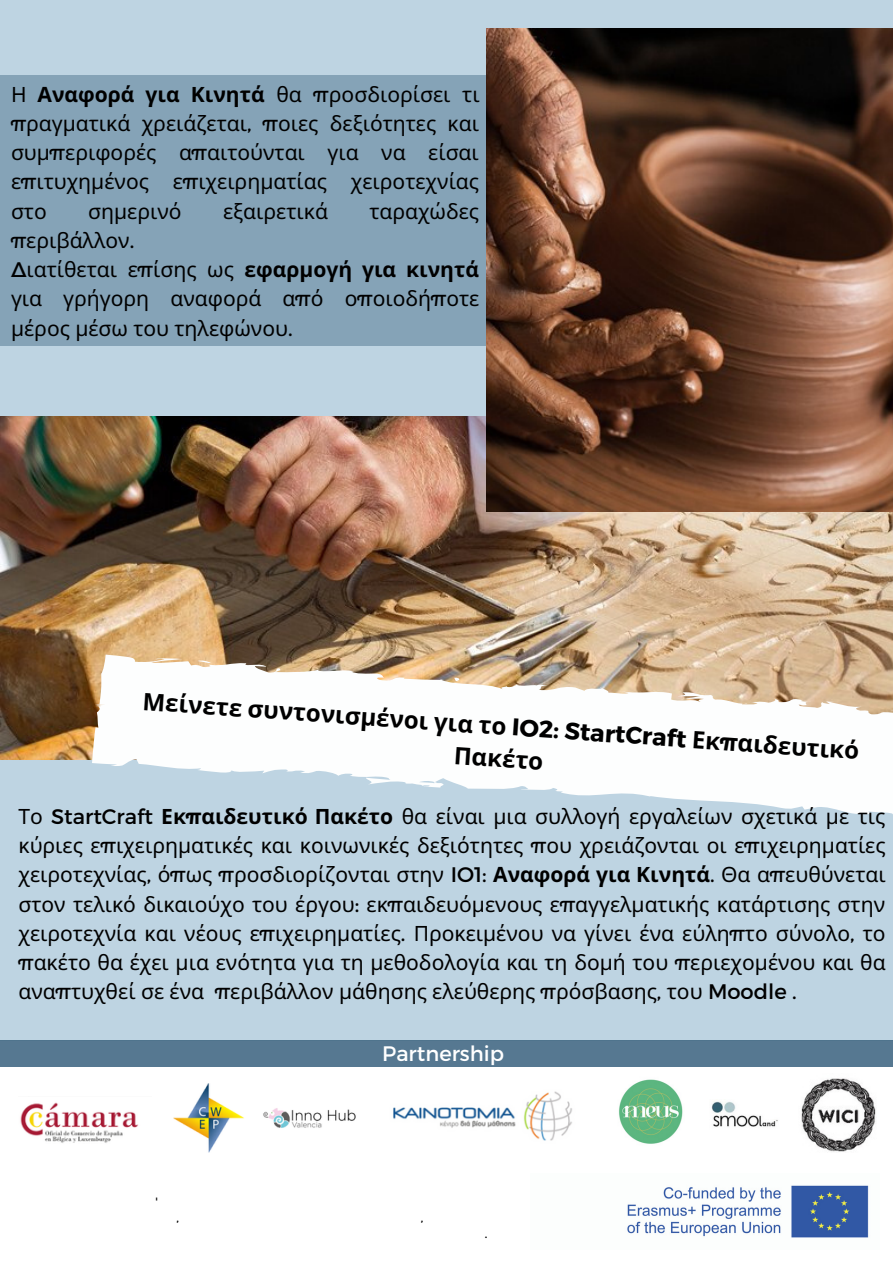
<style>
.page{position:relative;width:893px;height:1264px;background:#fff}
.page>*{position:absolute;margin:0;border:0;box-sizing:border-box;transform-origin:0 0}
.t1{font:700 24px/32.5px "Noto Sans";color:#000;text-align:center}
.t2{font:21px/29.2px "Noto Sans";color:#000;text-align:justify}
.t3{font:21px "Montserrat";color:#fff}
.t4{font:12px "Montserrat";color:#000}
.s1{font-weight:700}
.s2{font-family:"Montserrat"}
.s3{font-family:"Montserrat";font-weight:700}
</style>
<div class="page">
<div style="left:0;top:0;width:892px;height:1040px;background:#bed4e2"></div>
<div style="left:0;top:75px;width:892px;height:271px;background:#85a3b7"></div>
<img style="left:0;top:416px;width:892px;height:343px">
<svg style="left:94px;top:654px;width:798px;height:161px;fill:#fdfefe"></svg>
<img style="left:486px;top:28px;width:406px;height:483px">
<img style="left:173px;top:1083px;width:71px;height:69px">
<img style="left:801px;top:1078px;width:75px;height:74px">
<img style="left:619px;top:1079px;width:64px;height:65px">
<img style="left:263px;top:1108px;width:93px;height:20px">
<img style="left:20px;top:1102px;width:118px;height:41px">
<img style="left:393px;top:1091px;width:179px;height:50px">
<div style="left:0;top:1040px;width:892px;height:26px;background:#567891"></div>
<img style="left:711px;top:1101px;width:67px;height:26px">
<img style="left:627px;top:1185px;width:242px;height:53px">
<p class="t2" style="left:11px;top:79px;width:470px">Η <span class="s1">Αναφορά για Κινητά</span> θα <span class="s2">π</span>ροσδιορίσει τι <span class="s2">π</span>ραγματικά χρειάζεται<span class="s2">, π</span>οιες δεξιότητες και συμ<span class="s2">π</span>εριφορές α<span class="s2">π</span>αιτούνται για να είσαι ε<span class="s2">π</span>ιτυχημένος ε<span class="s2">π</span>ιχειρηματίας χειροτεχνίας στο</p>
<p class="t2" style="left:88px;top:196px;width:95px">σημερινό</p>
<p class="t2" style="left:223px;top:196px;width:106px">εξαιρετικά</p>
<p class="t2" style="left:369px;top:196px;width:111px">ταραχώδες</p>
<p class="t2" style="left:11px;top:225px;width:470px;text-align:left"><span class="s2">π</span>εριβάλλον<span class="s2">.<br>Δ</span>ιατίθεται ε<span class="s2">π</span>ίσης ως <span class="s1">εφαρμογή για κινητά </span>για γρήγορη αναφορά α<span class="s2">π</span>ό ο<span class="s2">π</span>οιοδή<span class="s2">π</span>οτε μέρος μέσω του τηλεφώνου<span class="s2">.</span></p>
<p class="t1" style="left:144px;top:684px;width:719px;rotate:4deg">Μείνετε συντονισμένοι για το <span class="s2">IO2: StartCraft</span> Εκ<span class="s2">π</span>αιδευτικό<br>Πακέτο</p>
<p class="t2" style="left:18px;top:801px;width:868px">Το <span class="s2">StartCraft</span> <span class="s1">Εκ</span><span class="s3">π</span><span class="s1">αιδευτικό Πακέτο</span> θα είναι μια συλλογή εργαλείων σχετικά με τις κύριες ε<span class="s2">π</span>ιχειρηματικές και κοινωνικές δεξιότητες <span class="s2">π</span>ου χρειάζονται οι ε<span class="s2">π</span>ιχειρηματίες χειροτεχνίας<span class="s2">,</span> ό<span class="s2">π</span>ως <span class="s2">π</span>ροσδιορίζονται στην <span class="s2">IO1:</span> <span class="s1">Αναφορά για Κινητά</span><span class="s2">.</span> Θα α<span class="s2">π</span>ευθύνεται στον τελικό δικαιούχο του έργου<span class="s2">:</span> εκ<span class="s2">π</span>αιδευόμενους ε<span class="s2">π</span>αγγελματικής κατάρτισης στην χειροτεχνία και νέους ε<span class="s2">π</span>ιχειρηματίες<span class="s2">.</span> Προκειμένου να γίνει ένα εύλη<span class="s2">π</span>το σύνολο<span class="s2">,</span> το <span class="s2">π</span>ακέτο θα έχει μια ενότητα για τη μεθοδολογία και τη δομή του <span class="s2">π</span>εριεχομένου και θα ανα<span class="s2">π</span>τυχθεί σε ένα <span class="s2">π</span>εριβάλλον μάθησης ελεύθερης <span class="s2">π</span>ρόσβασης<span class="s2">,</span> του <span class="s2">Moodle .</span></p>
<p class="t3" style="left:382px;top:1039px;width:123px">Partnership</p>
<p class="t4" style="left:155px;top:1194px;width:4px">'</p>
<p class="t4" style="left:176px;top:1210px;width:4px">,</p>
<p class="t4" style="left:421px;top:1210px;width:4px">,</p>
<p class="t4" style="left:484px;top:1226px;width:4px">.</p>
</div>
